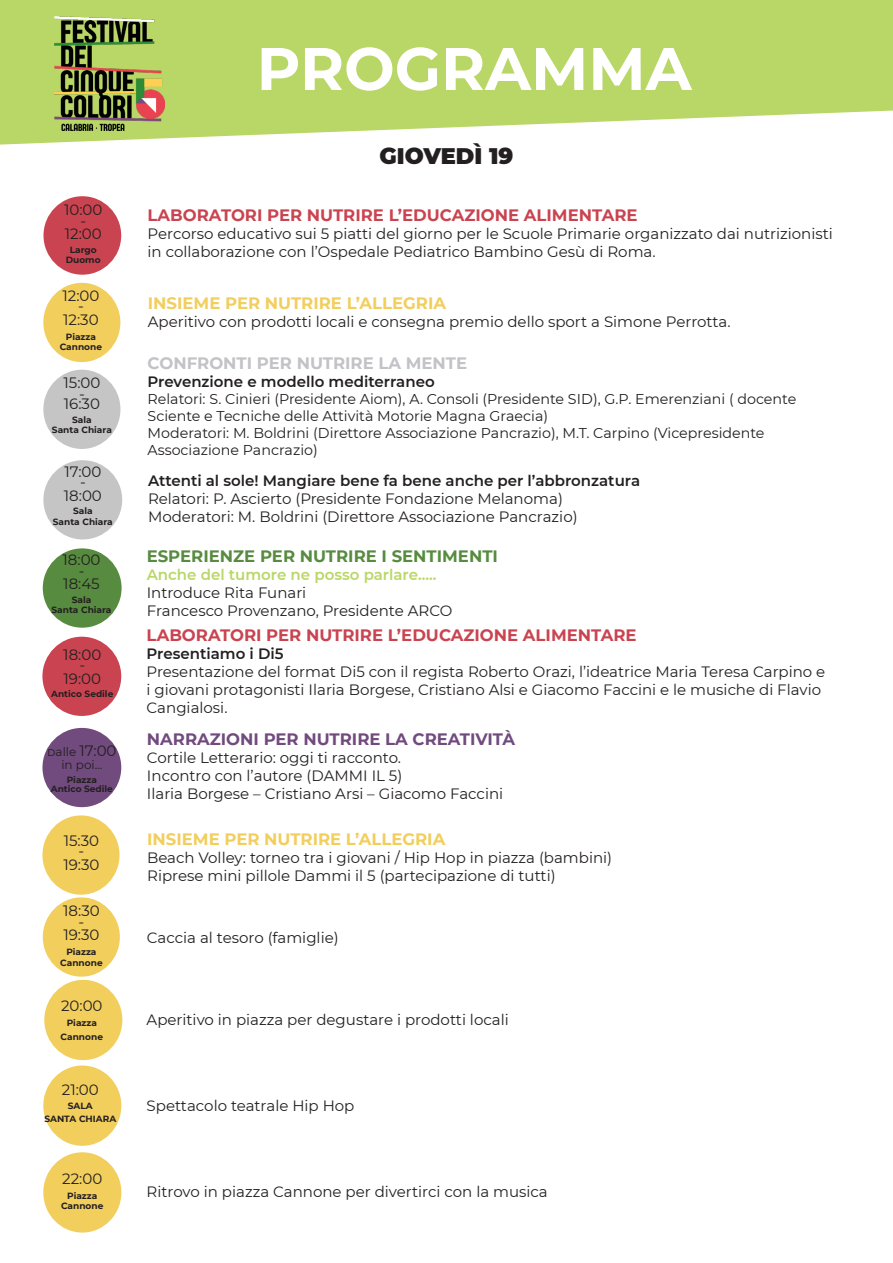
<style>
.page{position:relative;width:893px;height:1263px;background:#fff}
.page>*{position:absolute;margin:0;border:0;box-sizing:border-box;transform-origin:0 0}
.t1{font:700 60px "Montserrat";color:#fff}
.t2{font:900 22.5px "Montserrat";color:#231f20}
.t3{font:700 16.5px "Montserrat";color:#c94450}
.t4{font:700 16.5px "Montserrat";color:#f2ce5d}
.t5{font:700 16.5px "Montserrat";color:#714a7e}
.t6{font:700 16.5px "Montserrat";color:#578b3f}
.t7{font:700 16.5px "Montserrat";color:#c2c2c7}
.t8{font:15px/18px "Montserrat";color:#231f20}
.t9{font:600 15px "Montserrat";color:#231f20}
.t10{font:600 15px "Montserrat";color:#b9d766}
.t11{font:14.25px/17.1px "Montserrat";color:#231f20}
.t12{font:12px "Montserrat";color:#231f20}
.t13{font:700 9px "Montserrat";color:#231f20}
.s1{font-size:15px}
</style>
<div class="page">
<svg style="left:0;top:0;width:892px;height:145px;background:#c2dc7a"></svg>
<img style="left:54px;top:17px;width:110px;height:113px">
<svg style="left:892px;top:0;width:1px;height:111px"></svg>
<div style="left:43px;top:196px;width:78px;height:79px;background:#c94450;border-radius:50%"></div>
<div style="left:43px;top:370px;width:77px;height:79px;background:#c5c5c5;border-radius:50%"></div>
<div style="left:43px;top:460px;width:79px;height:79px;background:#c5c5c5;border-radius:50%"></div>
<div style="left:43px;top:548px;width:79px;height:80px;background:#578b3f;border-radius:50%"></div>
<div style="left:42px;top:637px;width:79px;height:79px;background:#c94450;border-radius:50%"></div>
<div style="left:42px;top:728px;width:79px;height:79px;background:#714a7e;border-radius:50%"></div>
<div style="left:43px;top:283px;width:77px;height:79px;background:#f2ce5d;border-radius:50%"></div>
<div style="left:42px;top:815px;width:78px;height:80px;background:#f2ce5d;border-radius:50%"></div>
<div style="left:43px;top:897px;width:77px;height:80px;background:#f2ce5d;border-radius:50%"></div>
<div style="left:44px;top:980px;width:78px;height:80px;background:#f2ce5d;border-radius:50%"></div>
<div style="left:43px;top:1065px;width:78px;height:81px;background:#f2ce5d;border-radius:50%"></div>
<div style="left:43px;top:1152px;width:78px;height:80px;background:#f2ce5d;border-radius:50%"></div>
<p class="t8" style="left:64px;top:201px;width:40px">10:00</p>
<p class="t8" style="left:80px;top:211px;width:7px">-</p>
<p class="t8" style="left:65px;top:225px;width:38px">12:00</p>
<p class="t13" style="left:70px;top:243px;width:29px">Largo</p>
<p class="t13" style="left:66px;top:254px;width:36px">Duomo</p>
<p class="t8" style="left:62px;top:286px;width:38px">12:00</p>
<p class="t8" style="left:78px;top:296px;width:7px">-</p>
<p class="t8" style="left:63px;top:310px;width:37px">12:30</p>
<p class="t13" style="left:66px;top:330px;width:32px">Piazza</p>
<p class="t13" style="left:60px;top:341px;width:44px">Cannone</p>
<p class="t8" style="left:63px;top:373px;width:38px">15:00</p>
<p class="t8" style="left:79px;top:384px;width:7px">-</p>
<p class="t8" style="left:64px;top:394px;width:38px">16:30</p>
<p class="t13" style="left:72px;top:413px;width:21px">Sala</p>
<p class="t13" style="left:52px;top:424px;width:61px">Santa Chiara</p>
<p class="t8" style="left:64px;top:462px;width:38px">17:00</p>
<p class="t8" style="left:80px;top:472px;width:7px">-</p>
<p class="t8" style="left:64px;top:486px;width:40px">18:00</p>
<p class="t13" style="left:73px;top:505px;width:21px">Sala</p>
<p class="t13" style="left:53px;top:515px;width:61px">Santa Chiara</p>
<p class="t8" style="left:63px;top:550px;width:40px">18:00</p>
<p class="t8" style="left:79px;top:561px;width:7px">-</p>
<p class="t8" style="left:63px;top:574px;width:38px">18:45</p>
<p class="t13" style="left:72px;top:593px;width:21px">Sala</p>
<p class="t13" style="left:52px;top:603px;width:61px">Santa Chiara</p>
<p class="t8" style="left:63px;top:645px;width:40px">18:00</p>
<p class="t8" style="left:79px;top:655px;width:7px">-</p>
<p class="t8" style="left:63px;top:669px;width:39px">19:00</p>
<p class="t13" style="left:51px;top:687px;width:64px">Antico Sedile</p>
<p class="t12" style="left:47px;top:743px;width:71px">Dalle <span class="s1">17:00</span></p>
<p class="t12" style="left:61px;top:757px;width:43px">in poi...</p>
<p class="t13" style="left:67px;top:773px;width:32px">Piazza</p>
<p class="t13" style="left:51px;top:782px;width:64px">Antico Sedile</p>
<p class="t8" style="left:64px;top:831px;width:37px">15:30</p>
<p class="t8" style="left:79px;top:841px;width:7px">-</p>
<p class="t8" style="left:63px;top:855px;width:38px">19:30</p>
<p class="t8" style="left:63px;top:901px;width:38px">18:30</p>
<p class="t8" style="left:79px;top:912px;width:7px">-</p>
<p class="t8" style="left:63px;top:925px;width:38px">19:30</p>
<p class="t13" style="left:66px;top:945px;width:32px">Piazza</p>
<p class="t13" style="left:60px;top:956px;width:44px">Cannone</p>
<p class="t8" style="left:61px;top:996px;width:43px">20:00</p>
<p class="t13" style="left:67px;top:1016px;width:32px">Piazza</p>
<p class="t13" style="left:61px;top:1030px;width:44px">Cannone</p>
<p class="t8" style="left:62px;top:1080px;width:38px">21:00</p>
<p class="t13" style="left:68px;top:1099px;width:27px">SALA</p>
<p class="t13" style="left:44px;top:1112px;width:73px">SANTA CHIARA</p>
<p class="t8" style="left:62px;top:1169px;width:42px">22:00</p>
<p class="t13" style="left:67px;top:1189px;width:32px">Piazza</p>
<p class="t13" style="left:61px;top:1199px;width:44px">Cannone</p>
<p class="t1" style="left:257px;top:25px;width:436px">PROGRAMMA</p>
<p class="t2" style="left:380px;top:139px;width:135px">GIOVEDÌ 19</p>
<p class="t3" style="left:148px;top:203px;width:491px">LABORATORI PER NUTRIRE L’EDUCAZIONE ALIMENTARE</p>
<p class="t8" style="left:148px;top:224px;width:687px">Percorso educativo sui 5 piatti del giorno per le Scuole Primarie organizzato dai nutrizionisti in collaborazione con l’Ospedale Pediatrico Bambino Gesù di Roma.</p>
<p class="t4" style="left:148px;top:291px;width:300px">INSIEME PER NUTRIRE L’ALLEGRIA</p>
<p class="t8" style="left:148px;top:312px;width:584px">Aperitivo con prodotti locali e consegna premio dello sport a Simone Perrotta.</p>
<p class="t7" style="left:148px;top:351px;width:321px">CONFRONTI PER NUTRIRE LA MENTE</p>
<p class="t9" style="left:148px;top:371px;width:289px">Prevenzione e modello mediterraneo</p>
<p class="t11" style="left:148px;top:390px;width:650px">Relatori: S. Cinieri (Presidente Aiom), A. Consoli (Presidente SID), G.P. Emerenziani ( docente<br>Sciente e Tecniche delle Attività Motorie Magna Graecia)</p>
<p class="t11" style="left:148px;top:424px;width:618px">Moderatori: M. Boldrini (Direttore Associazione Pancrazio), M.T. Carpino (Vicepresidente<br>Associazione Pancrazio)</p>
<p class="t9" style="left:148px;top:470px;width:494px">Attenti al sole! Mangiare bene fa bene anche per l’abbronzatura</p>
<p class="t8" style="left:148px;top:489px;width:416px">Relatori: P. Ascierto (Presidente Fondazione Melanoma)</p>
<p class="t8" style="left:148px;top:507px;width:431px">Moderatori: M. Boldrini (Direttore Associazione Pancrazio)</p>
<p class="t6" style="left:147px;top:544px;width:353px">ESPERIENZE PER NUTRIRE I SENTIMENTI</p>
<p class="t10" style="left:147px;top:564px;width:291px">Anche del tumore ne posso parlare.....</p>
<p class="t8" style="left:147px;top:583px;width:161px">Introduce Rita Funari</p>
<p class="t8" style="left:147px;top:601px;width:307px">Francesco Provenzano, Presidente ARCO</p>
<p class="t3" style="left:147px;top:623px;width:491px">LABORATORI PER NUTRIRE L’EDUCAZIONE ALIMENTARE</p>
<p class="t9" style="left:147px;top:643px;width:138px">Presentiamo i Di5</p>
<p class="t8" style="left:147px;top:662px;width:680px">Presentazione del format Di5 con il regista Roberto Orazi, l’ideatrice Maria Teresa Carpino e i giovani protagonisti Ilaria Borgese, Cristiano Alsi e Giacomo Faccini e le musiche di Flavio<br>Cangialosi.</p>
<p class="t5" style="left:147px;top:727px;width:370px">NARRAZIONI PER NUTRIRE LA CREATIVITÀ</p>
<p class="t8" style="left:147px;top:748px;width:256px">Cortile Letterario: oggi ti racconto.</p>
<p class="t8" style="left:147px;top:766px;width:257px">Incontro con l’autore (DAMMI IL 5)</p>
<p class="t8" style="left:147px;top:784px;width:358px">Ilaria Borgese – Cristiano Arsi – Giacomo Faccini</p>
<p class="t4" style="left:147px;top:827px;width:300px">INSIEME PER NUTRIRE L’ALLEGRIA</p>
<p class="t8" style="left:147px;top:848px;width:467px">Beach Volley: torneo tra i giovani / Hip Hop in piazza (bambini)</p>
<p class="t8" style="left:147px;top:866px;width:410px">Riprese mini pillole Dammi il 5 (partecipazione di tutti)</p>
<p class="t8" style="left:147px;top:928px;width:193px">Caccia al tesoro (famiglie)</p>
<p class="t8" style="left:147px;top:1010px;width:364px">Aperitivo in piazza per degustare i prodotti locali</p>
<p class="t8" style="left:147px;top:1096px;width:209px">Spettacolo teatrale Hip Hop</p>
<p class="t8" style="left:147px;top:1182px;width:403px">Ritrovo in piazza Cannone per divertirci con la musica</p>
</div>
